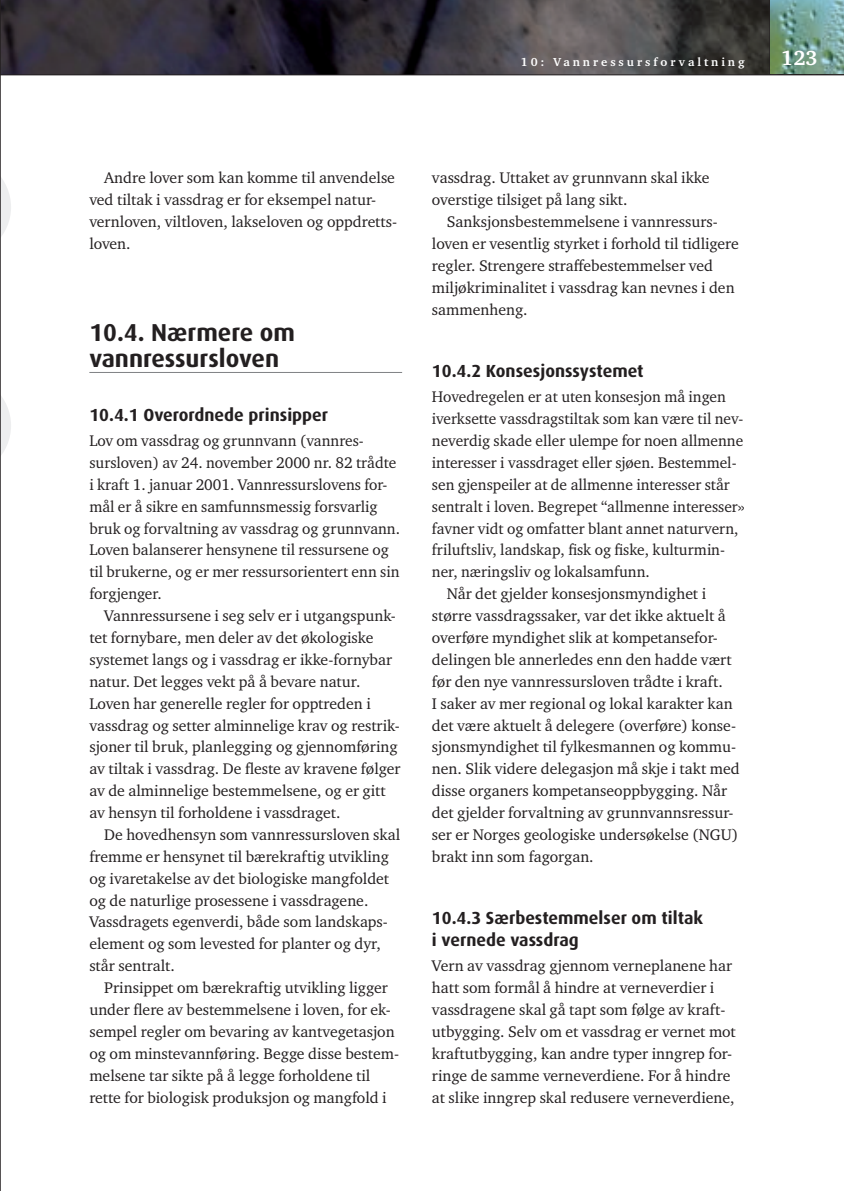
<style>
.page{position:relative;width:844px;height:1191px;background:#fff}
.page>*{position:absolute;margin:0;border:0;box-sizing:border-box;transform-origin:0 0}
.t1{font:700 24.5px/26.2px "Dax";color:#231f20}
.t2{font:700 21px "Charter ITC Std";color:#fff}
.t3{font:700 17.5px/21.9px "Dax";color:#231f20}
.t4{font:15.75px/21.9px "Charter ITC Std";color:#231f20}
.t5{font:700 11.9px "Charter ITC Std";letter-spacing:.25em;color:#fff}
</style>
<div class="page">
<hr style="left:89px;top:372px;width:313px;height:1px;background:#808285">
<img style="left:1px;top:0;width:768px;height:74px">
<hr style="left:0;top:74px;width:843px;height:1px;background:#231f20">
<hr style="left:769px;top:0;width:1px;height:75px;background:#231f20">
<hr style="left:0;top:0;width:1px;height:1191px;background:#231f20">
<img style="left:770px;top:0;width:73px;height:74px">
<p class="t5" style="left:520px;top:55px;width:225px">10: Vannressursforvaltning</p>
<h2 class="t2" style="left:781px;top:45px;width:38px">123</h2>
<p class="t4" style="left:89px;top:167px;width:309px;text-indent:15px">Andre lover som kan komme til anvendelse ved tiltak i vassdrag er for eksempel natur&shy;vernloven, viltloven, lakseloven og oppdretts&shy;loven.</p>
<h1 class="t1" style="left:89px;top:319px;width:207px">10.4. Nærmere om vannressursloven</h1>
<p class="t3" style="left:89px;top:404px;width:240px">10.4.1 Overordnede prinsipper</p>
<p class="t4" style="left:89px;top:429px;width:312px">Lov om vassdrag og grunnvann (vannres&shy;sursloven) av 24. november 2000 nr. 82 trådte i kraft 1. januar 2001. Vannressurslovens for&shy;mål er å sikre en samfunnsmessig forsvarlig bruk og forvaltning av vassdrag og grunnvann.<br>Loven balanserer hensynene til ressursene og til brukerne, og er mer ressursorientert enn sin forgjenger.</p>
<p class="t4" style="left:89px;top:604px;width:312px;text-indent:15px">Vannressursene i seg selv er i utgangspunk&shy;tet fornybare, men deler av det økologiske systemet langs og i vassdrag er ikke-fornybar natur. Det legges vekt på å bevare natur.<br>Loven har generelle regler for opptreden i vassdrag og setter alminnelige krav og restrik&shy;sjoner til bruk, planlegging og gjennomføring av tiltak i vassdrag. De fleste av kravene følger av de alminnelige bestemmelsene, og er gitt av hensyn til forholdene i vassdraget.</p>
<p class="t4" style="left:89px;top:823px;width:312px;text-indent:15px">De hovedhensyn som vannressursloven skal fremme er hensynet til bærekraftig utvikling og ivaretakelse av det biologiske mangfoldet og de naturlige prosessene i vassdragene.<br>Vassdragets egenverdi, både som landskaps&shy;element og som levested for planter og dyr, står sentralt.</p>
<p class="t4" style="left:89px;top:976px;width:311px;text-indent:15px">Prinsippet om bærekraftig utvikling ligger under flere av bestemmelsene i loven, for ek&shy;sempel regler om bevaring av kantvegetasjon og om minstevannføring. Begge disse bestem&shy;melsene tar sikte på å legge forholdene til rette for biologisk produksjon og mangfold i</p>
<p class="t4" style="left:432px;top:167px;width:279px">vassdrag. Uttaket av grunnvann skal ikke overstige tilsiget på lang sikt.</p>
<p class="t4" style="left:432px;top:211px;width:308px;text-indent:15px">Sanksjonsbestemmelsene i vannressurs&shy;loven er vesentlig styrket i forhold til tidligere regler. Strengere straffebestemmelser ved miljøkriminalitet i vassdrag kan nevnes i den sammenheng.</p>
<p class="t3" style="left:432px;top:360px;width:213px">10.4.2 Konsesjonssystemet</p>
<p class="t4" style="left:432px;top:386px;width:295px">Hovedregelen er at uten konsesjon må ingen</p>
<p class="t4" style="left:432px;top:407px;width:313px">iverksette vassdragstiltak som kan være til nev-</p>
<p class="t4" style="left:432px;top:429px;width:313px">neverdig skade eller ulempe for noen allmenne</p>
<p class="t4" style="left:432px;top:451px;width:306px">interesser i vassdraget eller sjøen. Bestemmel-</p>
<p class="t4" style="left:432px;top:473px;width:299px">sen gjenspeiler at de allmenne interesser står</p>
<p class="t4" style="left:432px;top:495px;width:314px">sentralt i loven. Begrepet “allmenne interesser»</p>
<p class="t4" style="left:432px;top:517px;width:308px">favner vidt og omfatter blant annet naturvern,</p>
<p class="t4" style="left:432px;top:539px;width:294px">friluftsliv, landskap, fisk og fiske, kulturmin-</p>
<p class="t4" style="left:432px;top:561px;width:219px">ner, næringsliv og lokalsamfunn.</p>
<p class="t4" style="left:446px;top:582px;width:261px">Når det gjelder konsesjonsmyndighet i</p>
<p class="t4" style="left:432px;top:604px;width:295px">større vassdragssaker, var det ikke aktuelt å</p>
<p class="t4" style="left:432px;top:626px;width:287px">overføre myndighet slik at kompetansefor-</p>
<p class="t4" style="left:432px;top:648px;width:301px">delingen ble annerledes enn den hadde vært</p>
<p class="t4" style="left:432px;top:670px;width:292px">før den nye vannressursloven trådte i kraft.</p>
<p class="t4" style="left:432px;top:692px;width:302px">I saker av mer regional og lokal karakter kan</p>
<p class="t4" style="left:432px;top:714px;width:305px">det være aktuelt å delegere (overføre) konse-</p>
<p class="t4" style="left:432px;top:736px;width:305px">sjonsmyndighet til fylkesmannen og kommu-</p>
<p class="t4" style="left:432px;top:757px;width:309px">nen. Slik videre delegasjon må skje i takt med</p>
<p class="t4" style="left:432px;top:779px;width:296px">disse organers kompetanseoppbygging. Når</p>
<p class="t4" style="left:432px;top:801px;width:303px">det gjelder forvaltning av grunnvannsressur-</p>
<p class="t4" style="left:432px;top:823px;width:308px">ser er Norges geologiske undersøkelse (NGU)</p>
<p class="t4" style="left:432px;top:845px;width:163px">brakt inn som fagorgan.</p>
<p class="t3" style="left:432px;top:907px;width:272px">10.4.3 Særbestemmelser om tiltak i vernede vassdrag</p>
<p class="t4" style="left:432px;top:954px;width:305px">Vern av vassdrag gjennom verneplanene har hatt som formål å hindre at verneverdier i vassdragene skal gå tapt som følge av kraft&shy;utbygging. Selv om et vassdrag er vernet mot kraftutbygging, kan andre typer inngrep for&shy;ringe de samme verneverdiene. For å hindre at slike inngrep skal redusere verneverdiene,</p>
</div>
